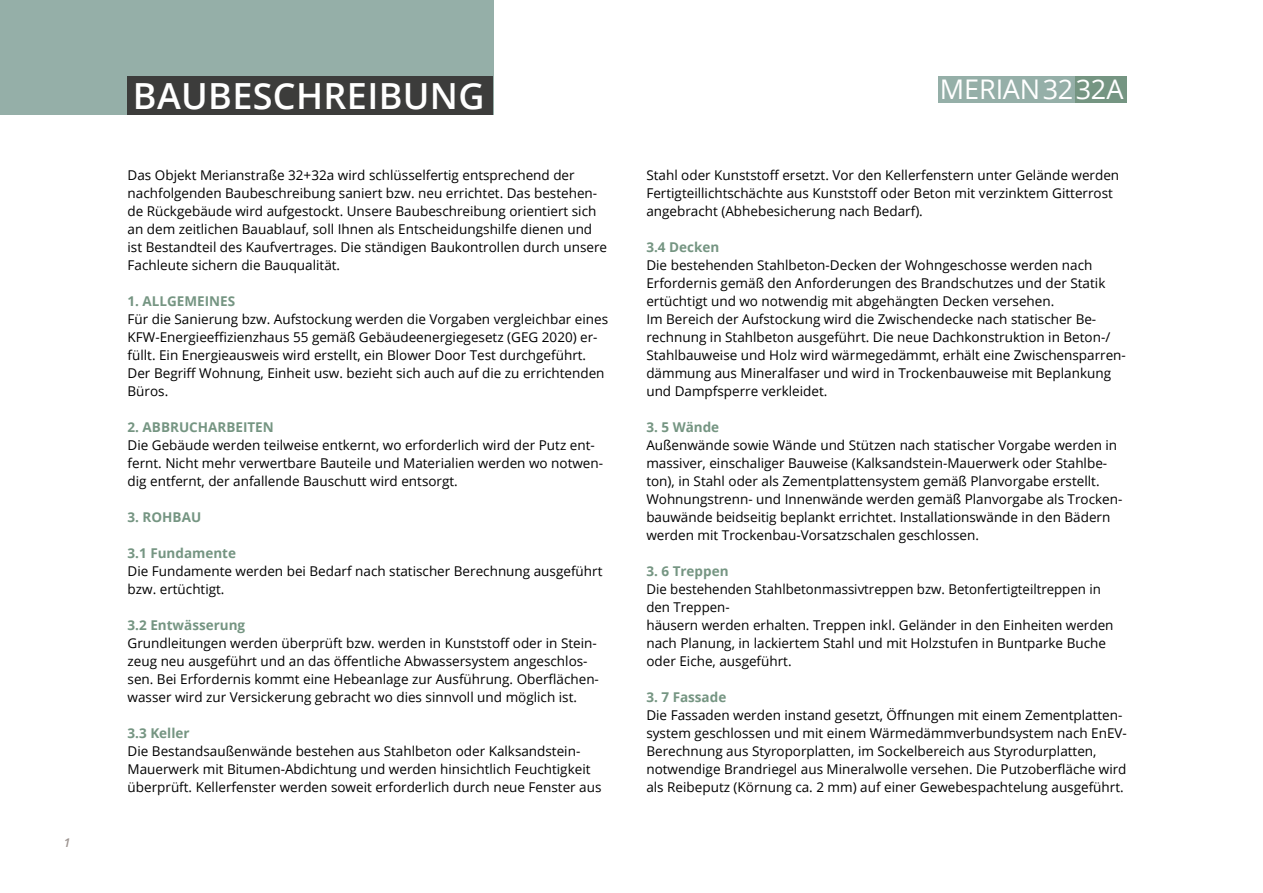
<style>
.page{position:relative;width:1263px;height:893px;background:#fff}
.page>*{position:absolute;margin:0;border:0;box-sizing:border-box;transform-origin:0 0}
.t1{font:600 36px "Open Sans";letter-spacing:.01em;color:#fff}
.t2{font:300 36px "Open Sans";letter-spacing:.01em;color:#fff}
.t3{font:27px "Open Sans";color:#fff}
.t4{font:13.5px/18px "Open Sans";color:#000}
.t5{font:700 13.5px "Open Sans";color:#759582}
.t6{font:italic 600 12px "Open Sans";color:#9b928e}
</style>
<div class="page">
<div style="left:938px;top:77px;width:137px;height:26px;background:#95afa8"></div>
<div style="left:1075px;top:77px;width:52px;height:26px;background:#759582"></div>
<div style="left:0;top:0;width:493px;height:115px;background:#95afa8"></div>
<div style="left:128px;top:77px;width:365px;height:38px;background:#3c3c3b"></div>
<p class="t6" style="left:64px;top:834px;width:8px">1</p>
<h1 class="t1" style="left:133px;top:71px;width:353px">BAUBESCHREIBUNG</h1>
<h2 class="t3" style="left:940px;top:71px;width:186px">MERIAN3232A</h2>
<h1 class="t2" style="left:133px;top:71px;width:224px">WOHNUNG 1</h1>
<p class="t4" style="left:128px;top:166px;width:481px">Das Objekt Merianstraße 32+32a wird schlüsselfertig entsprechend der nachfolgenden Baubeschreibung saniert bzw. neu errichtet. Das bestehen&shy;de Rückgebäude wird aufgestockt. Unsere Baubeschreibung orientiert sich an dem zeitlichen Bauablauf, soll Ihnen als Entscheidungshilfe dienen und ist Bestandteil des Kaufvertrages. Die ständigen Baukontrollen durch unsere Fachleute sichern die Bauqualität.</p>
<p class="t5" style="left:128px;top:292px;width:109px">1. ALLGEMEINES</p>
<p class="t4" style="left:128px;top:310px;width:482px">Für die Sanierung bzw. Aufstockung werden die Vorgaben vergleichbar eines KFW-Energieeffizienzhaus 55 gemäß Gebäudeenergiegesetz (GEG 2020) er&shy;füllt. Ein Energieausweis wird erstellt, ein Blower Door Test durchgeführt.<br>Der Begriff Wohnung, Einheit usw. bezieht sich auch auf die zu errichtenden Büros.</p>
<p class="t5" style="left:128px;top:418px;width:148px">2. ABBRUCHARBEITEN</p>
<p class="t4" style="left:128px;top:436px;width:477px">Die Gebäude werden teilweise entkernt, wo erforderlich wird der Putz ent&shy;fernt. Nicht mehr verwertbare Bauteile und Materialien werden wo notwen&shy;dig entfernt, der anfallende Bauschutt wird entsorgt.</p>
<p class="t5" style="left:128px;top:508px;width:75px">3. ROHBAU</p>
<p class="t5" style="left:128px;top:544px;width:110px">3.1 Fundamente</p>
<p class="t4" style="left:128px;top:562px;width:476px">Die Fundamente werden bei Bedarf nach statischer Berechnung ausgeführt bzw. ertüchtigt.</p>
<p class="t5" style="left:128px;top:616px;width:119px">3.2 Entwässerung</p>
<p class="t4" style="left:128px;top:634px;width:473px">Grundleitungen werden überprüft bzw. werden in Kunststoff oder in Stein&shy;zeug neu ausgeführt und an das öffentliche Abwassersystem angeschlos&shy;sen. Bei Erfordernis kommt eine Hebeanlage zur Ausführung. Oberflächen&shy;wasser wird zur Versickerung gebracht wo dies sinnvoll und möglich ist.</p>
<p class="t5" style="left:128px;top:724px;width:64px">3.3 Keller</p>
<p class="t4" style="left:128px;top:742px;width:475px">Die Bestandsaußenwände bestehen aus Stahlbeton oder Kalksandstein-<br>Mauerwerk mit Bitumen-Abdichtung und werden hinsichtlich Feuchtigkeit überprüft. Kellerfenster werden soweit erforderlich durch neue Fenster aus</p>
<p class="t4" style="left:646px;top:166px;width:474px">Stahl oder Kunststoff ersetzt. Vor den Kellerfenstern unter Gelände werden<br>Fertigteillichtschächte aus Kunststoff oder Beton mit verzinktem Gitterrost angebracht (Abhebesicherung nach Bedarf).</p>
<p class="t5" style="left:646px;top:238px;width:74px">3.4 Decken</p>
<p class="t4" style="left:646px;top:256px;width:481px">Die bestehenden Stahlbeton-Decken der Wohngeschosse werden nach Erfordernis gemäß den Anforderungen des Brandschutzes und der Statik ertüchtigt und wo notwendig mit abgehängten Decken versehen.<br>Im Bereich der Aufstockung wird die Zwischendecke nach statischer Be&shy;rechnung in Stahlbeton ausgeführt. Die neue Dachkonstruktion in Beton-/ Stahlbauweise und Holz wird wärmegedämmt, erhält eine Zwischensparren&shy;dämmung aus Mineralfaser und wird in Trockenbauweise mit Beplankung und Dampfsperre verkleidet.</p>
<p class="t5" style="left:646px;top:418px;width:74px">3. 5 Wände</p>
<p class="t4" style="left:646px;top:436px;width:478px">Außenwände sowie Wände und Stützen nach statischer Vorgabe werden in massiver, einschaliger Bauweise (Kalksandstein-Mauerwerk oder Stahlbe&shy;ton), in Stahl oder als Zementplattensystem gemäß Planvorgabe erstellt.<br>Wohnungstrenn- und Innenwände werden gemäß Planvorgabe als Trocken&shy;bauwände beidseitig beplankt errichtet. Installationswände in den Bädern werden mit Trockenbau-Vorsatzschalen geschlossen.</p>
<p class="t5" style="left:646px;top:562px;width:84px">3. 6 Treppen</p>
<p class="t4" style="left:646px;top:580px;width:469px">Die bestehenden Stahlbetonmassivtreppen bzw. Betonfertigteiltreppen in den Treppen-<br>häusern werden erhalten. Treppen inkl. Geländer in den Einheiten werden nach Planung, in lackiertem Stahl und mit Holzstufen in Buntparke Buche oder Eiche, ausgeführt.</p>
<p class="t5" style="left:646px;top:688px;width:81px">3. 7 Fassade</p>
<p class="t4" style="left:646px;top:706px;width:482px">Die Fassaden werden instand gesetzt, Öffnungen mit einem Zementplatten&shy;system geschlossen und mit einem Wärmedämmverbundsystem nach EnEV-Berechnung aus Styroporplatten, im Sockelbereich aus Styrodurplatten, notwendige Brandriegel aus Mineralwolle versehen. Die Putzoberfläche wird als Reibeputz (Körnung ca. 2 mm) auf einer Gewebespachtelung ausgeführt.</p>
</div>
